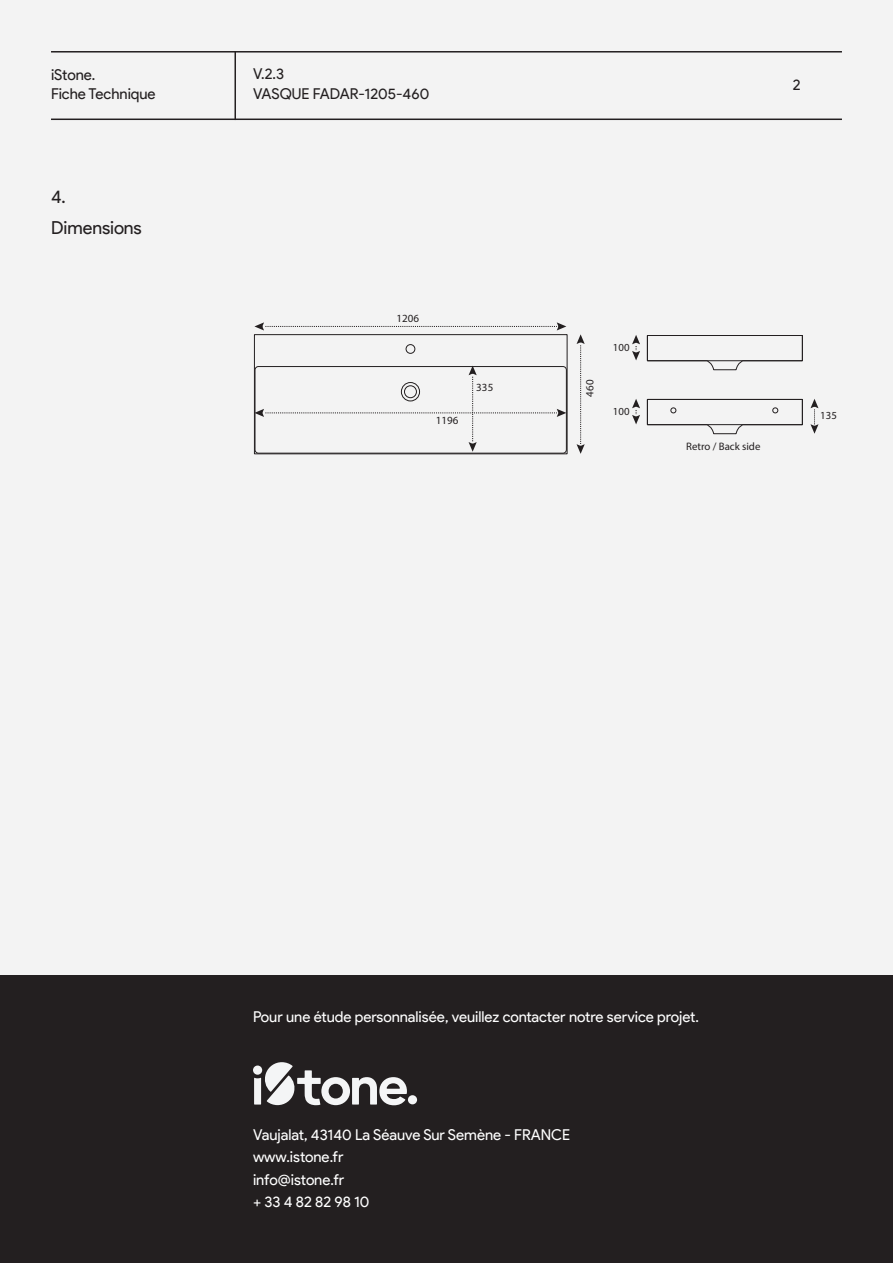
<style>
.page{position:relative;width:893px;height:1263px;background:#f3f3f3}
.page>*{position:absolute;margin:0;border:0;box-sizing:border-box;transform-origin:0 0}
.t1{font:18px "Product Sans";letter-spacing:-.005em;color:#231f20}
.t2{font:15px/22.5px "Product Sans";color:#fff}
.t3{font:15px/19.5px "Product Sans";color:#231f20}
.t4{font:10.95px "Myriad Pro";color:#231f20}
.t5{font:10.8px "Myriad Pro";color:#231f20}
</style>
<div class="page">
<div style="left:0;top:975px;width:893px;height:288px;background:#231f20"></div>
<div style="left:408px;top:1095px;width:9px;height:9px;background:#f4f5f6;border-radius:50%"></div>
<svg style="left:254px;top:1062px;width:153px;height:43px"></svg>
<div style="left:253px;top:1065px;width:9px;height:10px;background:#f4f5f6;border-radius:50%"></div>
<svg style="left:632px;top:335px;width:8px;height:25px"></svg>
<svg style="left:632px;top:399px;width:8px;height:25px"></svg>
<svg style="left:810px;top:399px;width:8px;height:35px"></svg>
<svg style="left:647px;top:335px;width:156px;height:99px"></svg>
<svg style="left:254px;top:322px;width:312px;height:8px"></svg>
<svg style="left:577px;top:334px;width:8px;height:120px"></svg>
<svg style="left:256px;top:344px;width:309px;height:107px"></svg>
<div style="left:255px;top:366px;width:311px;height:87px;border:1px solid #231f20;border-radius:3px"></div>
<div style="left:254px;top:334px;width:313px;height:120px;border:1px solid #231f20"></div>
<hr style="left:51px;top:51px;width:791px;height:2px;background:#231f20">
<hr style="left:51px;top:119px;width:791px;height:1px;background:#231f20">
<hr style="left:234px;top:51px;width:2px;height:69px;background:#231f20">
<p class="t3" style="left:51px;top:65px;width:106px">iStone.<br>Fiche Technique</p>
<p class="t3" style="left:253px;top:65px;width:178px">V.2.3<br>VASQUE FADAR-1205-460</p>
<p class="t1" style="left:51px;top:187px;width:16px">4.</p>
<p class="t1" style="left:51px;top:218px;width:92px">Dimensions</p>
<p class="t4" style="left:396px;top:311px;width:24px">1206</p>
<p class="t4" style="left:436px;top:414px;width:24px">1196</p>
<p class="t4" style="left:476px;top:380px;width:19px">335</p>
<p class="t4" style="left:583px;top:397px;width:18px;rotate:-90deg">460</p>
<p class="t5" style="left:613px;top:341px;width:18px">100</p>
<p class="t5" style="left:613px;top:405px;width:18px">100</p>
<p class="t3" style="left:793px;top:76px;width:9px">2</p>
<p class="t5" style="left:686px;top:440px;width:76px">Retro / Back side</p>
<p class="t5" style="left:820px;top:409px;width:18px">135</p>
<p class="t2" style="left:253px;top:1006px;width:447px">Pour une étude personnalisée, veuillez contacter notre service projet.</p>
<p class="t2" style="left:253px;top:1124px;width:319px">Vaujalat, 43140 La Séauve Sur Semène - FRANCE www.istone.fr<br>info@istone.fr<br>+ 33 4 82 82 98 10</p>
</div>
